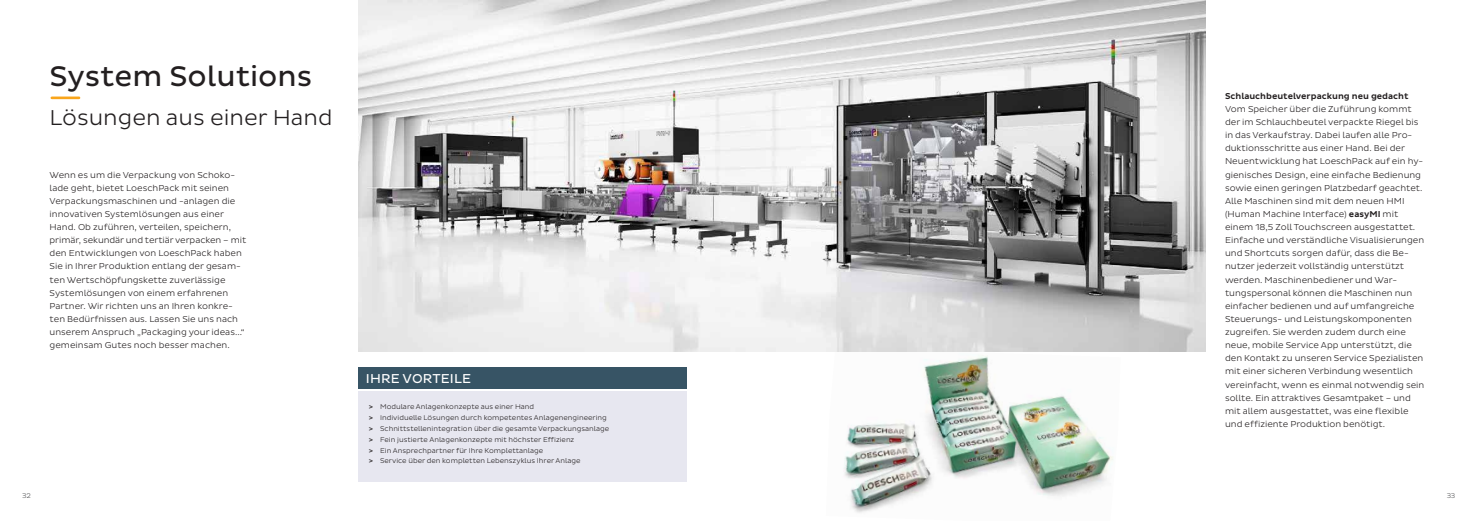
<style>
.page{position:relative;width:1474px;height:521px;background:#fff}
.page>*{position:absolute;margin:0;border:0;box-sizing:border-box;transform-origin:0 0}
.t1{font:28.88px "Pluto Sans";color:#231f20}
.t2{font:300 21.88px "Pluto Sans";color:#231f20}
.t3{font:13.12px "Pluto Sans";letter-spacing:.015em;color:#fff}
.t4{font:300 8.75px/13.1px "Pluto Sans";color:#231f20}
.t5{font:500 8.75px "Pluto Sans";color:#231f20}
.t6{font:300 7px/10.9px "Pluto Sans";color:#231f20}
.t7{font:300 7px "Pluto Sans";color:#57585a}
.s1{font-weight:500}
</style>
<div class="page">
<div style="left:358px;top:367px;width:329px;height:21px;background:#375465"></div>
<div style="left:358px;top:391px;width:329px;height:90px;background:#e7e7f0"></div>
<hr style="left:52px;top:97px;width:27px;height:2px;background:#f9a51b">
<img style="left:844px;top:355px;width:269px;height:158px">
<img style="left:358px;top:0;width:847px;height:352px">
<h1 class="t1" style="left:50px;top:59px;width:264px">System Solutions</h1>
<h2 class="t2" style="left:50px;top:105px;width:284px">Lösungen aus einer Hand</h2>
<p class="t4" style="left:50px;top:168px;width:198px">Wenn es um die Verpackung von Schoko&shy;lade geht, bietet LoeschPack mit seinen Verpackungsmaschinen und -anlagen die innovativen Systemlösungen aus einer Hand. Ob zuführen, verteilen, speichern, primär, sekundär und tertiär verpacken – mit den Entwicklungen von LoeschPack haben Sie in Ihrer Produktion entlang der gesam&shy;ten Wertschöpfungskette zuverlässige Systemlösungen von einem erfahrenen Partner. Wir richten uns an Ihren konkre&shy;ten Bedürfnissen aus. Lassen Sie uns nach unserem Anspruch „Packaging your ideas...“ gemeinsam Gutes noch besser machen.</p>
<h3 class="t3" style="left:366px;top:370px;width:107px">IHRE VORTEILE</h3>
<p class="t6" style="left:369px;top:401px;width:242px"><span class="s1">&gt;</span> Modulare Anlagenkonzepte aus einer Hand<br><span class="s1">&gt;</span> Individuelle Lösungen durch kompetentes Anlagenengineering <span class="s1">&gt;</span> Schnittstellenintegration über die gesamte Verpackungsanlage <span class="s1">&gt;</span> Fein justierte Anlagenkonzepte mit höchster Effizienz<br><span class="s1">&gt;</span> Ein Ansprechpartner für Ihre Komplettanlage<br><span class="s1">&gt;</span> Service über den kompletten Lebenszyklus Ihrer Anlage</p>
<p class="t5" style="left:1224px;top:90px;width:185px">Schlauchbeutelverpackung neu gedacht</p>
<p class="t4" style="left:1224px;top:102px;width:201px">Vom Speicher über die Zuführung kommt der im Schlauchbeutel verpackte Riegel bis in das Verkaufstray. Dabei laufen alle Pro&shy;duktionsschritte aus einer Hand. Bei der Neuentwicklung hat LoeschPack auf ein hy&shy;gienisches Design, eine einfache Bedienung sowie einen geringen Platzbedarf geachtet.<br>Alle Maschinen sind mit dem neuen HMI (Human Machine Interface) <span class="s1">easyMI</span> mit einem 18,5 Zoll Touchscreen ausgestattet.<br>Einfache und verständliche Visualisierungen und Shortcuts sorgen dafür, dass die Be&shy;nutzer jederzeit vollständig unterstützt werden. Maschinenbediener und War&shy;tungspersonal können die Maschinen nun einfacher bedienen und auf umfangreiche Steuerungs- und Leistungskomponenten zugreifen. Sie werden zudem durch eine neue, mobile Service App unterstützt, die den Kontakt zu unseren Service Spezialisten mit einer sicheren Verbindung wesentlich vereinfacht, wenn es einmal notwendig sein sollte. Ein attraktives Gesamtpaket – und mit allem ausgestattet, was eine flexible und effiziente Produktion benötigt.</p>
<p class="t7" style="left:22px;top:491px;width:10px">32</p>
<p class="t7" style="left:1446px;top:491px;width:10px">33</p>
</div>
